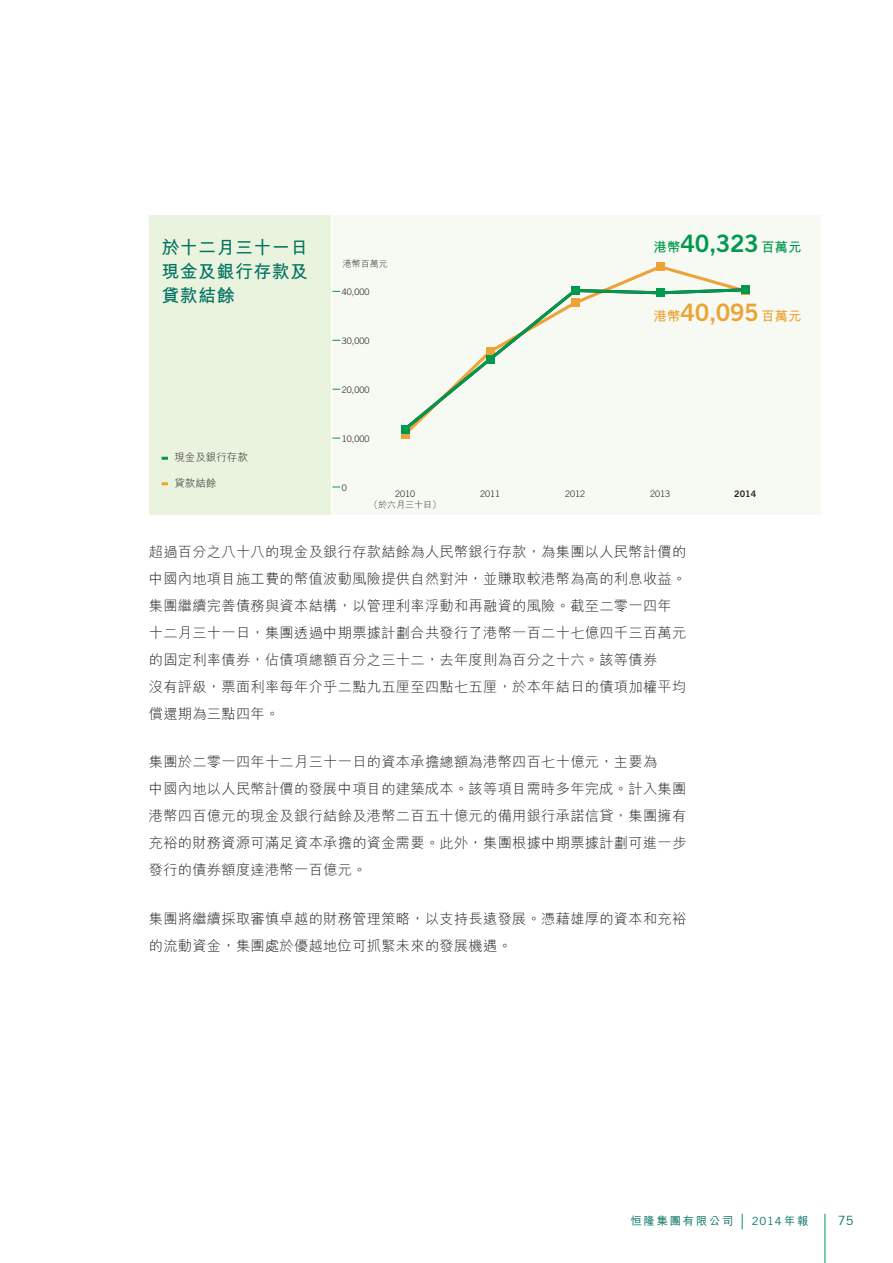
<style>
.page{position:relative;width:893px;height:1263px;background:#fff}
.page>*{position:absolute;margin:0;border:0;box-sizing:border-box;transform-origin:0 0}
.t1{font:24px "Trade Gothic LT Std Bd 2";color:#eea335}
.t2{font:24px "Trade Gothic LT Std Bd 2";color:#00994e}
.t3{font:700 18px/24px "M Hei HK";letter-spacing:.02em;color:#007161;text-align:justify}
.t4{font:300 14.25px/27px "M Hei HK";letter-spacing:.02em;color:#231f20}
.t5{font:12.75px "Trade Gothic LT Std";color:#007161}
.t6{font:500 11.25px "M Hei HK";letter-spacing:.165em;color:#007161}
.t7{font:11.25px "Trade Gothic LT Std";color:#007161}
.t8{font:300 10.5px "M Hei HK";color:#231f20}
.t9{font:300 9px "Trade Gothic LT Std";color:#231f20}
.t10{font:300 9px "M Hei HK";color:#231f20}
.t11{font:9px "Trade Gothic LT Std Bd 2";color:#231f20}
.s1{font-family:"M Hei HK";font-weight:700;font-size:13.5px}
.s2{font-family:"M Hei HK";font-weight:500}
</style>
<div class="page">
<svg style="left:742px;top:1214px;width:1px;height:15px"></svg>
<hr style="left:825px;top:1214px;width:1px;height:49px;background:#00994e">
<div style="left:149px;top:215px;width:672px;height:299px;background:#eaf3de"></div>
<div style="left:332px;top:215px;width:489px;height:299px;background:#f6faf2"></div>
<svg style="left:162px;top:457px;width:6px;height:3px"></svg>
<svg style="left:162px;top:482px;width:6px;height:3px"></svg>
<svg style="left:401px;top:263px;width:348px;height:175px"></svg>
<div style="left:741px;top:286px;width:8px;height:8px;background:#00994e"></div>
<div style="left:656px;top:289px;width:8px;height:8px;background:#00994e"></div>
<div style="left:571px;top:286px;width:8px;height:9px;background:#00994e"></div>
<div style="left:486px;top:355px;width:8px;height:8px;background:#00994e"></div>
<div style="left:401px;top:425px;width:8px;height:8px;background:#00994e"></div>
<hr style="left:331px;top:202px;width:1px;height:338px;background:#fff">
<p class="t3" style="left:162px;top:234px;width:148px">於十二月三十一日現金及銀行存款及貸款結餘</p>
<p class="t8" style="left:174px;top:452px;width:75px">現金及銀行存款</p>
<p class="t8" style="left:174px;top:478px;width:44px">貸款結餘</p>
<p class="t10" style="left:343px;top:259px;width:46px">港幣百萬元</p>
<p class="t9" style="left:342px;top:286px;width:29px">40,000</p>
<p class="t9" style="left:342px;top:335px;width:29px">30,000</p>
<p class="t9" style="left:342px;top:384px;width:29px">20,000</p>
<p class="t9" style="left:342px;top:433px;width:29px">10,000</p>
<p class="t9" style="left:342px;top:482px;width:7px">0</p>
<p class="t9" style="left:395px;top:489px;width:22px">2010</p>
<p class="t10" style="left:369px;top:500px;width:73px">（於六月三十日）</p>
<h1 class="t2" style="left:654px;top:229px;width:149px"><span class="s1">港幣</span>40,323 <span class="s1">百萬元</span></h1>
<h1 class="t1" style="left:654px;top:298px;width:149px"><span class="s1">港幣</span>40,095 <span class="s1">百萬元</span></h1>
<p class="t9" style="left:480px;top:489px;width:22px">2011</p>
<p class="t9" style="left:565px;top:489px;width:22px">2012</p>
<p class="t9" style="left:650px;top:489px;width:22px">2013</p>
<p class="t11" style="left:734px;top:488px;width:23px">2014</p>
<p class="t4" style="left:149px;top:538px;width:539px">超過百分之八十八的現金及銀行存款結餘為人民幣銀行存款，為集團以人民幣計價的中國內地項目施工費的幣值波動風險提供自然對沖，並賺取較港幣為高的利息收益。集團繼續完善債務與資本結構，以管理利率浮動和再融資的風險。截至二零一四年十二月三十一日，集團透過中期票據計劃合共發行了港幣一百二十七億四千三百萬元的固定利率債券，佔債項總額百分之三十二，去年度則為百分之十六。該等債券<br>沒有評級，票面利率每年介乎二點九五厘至四點七五厘，於本年結日的債項加權平均償還期為三點四年。</p>
<p class="t4" style="left:149px;top:748px;width:539px">集團於二零一四年十二月三十一日的資本承擔總額為港幣四百七十億元，主要為<br>中國內地以人民幣計價的發展中項目的建築成本。該等項目需時多年完成。計入集團港幣四百億元的現金及銀行結餘及港幣二百五十億元的備用銀行承諾信貸，集團擁有充裕的財務資源可滿足資本承擔的資金需要。此外，集團根據中期票據計劃可進一步發行的債券額度達港幣一百億元。</p>
<p class="t4" style="left:149px;top:905px;width:539px">集團將繼續採取審慎卓越的財務管理策略，以支持長遠發展。憑藉雄厚的資本和充裕的流動資金，集團處於優越地位可抓緊未來的發展機遇。</p>
<p class="t6" style="left:630px;top:1212px;width:104px">恒隆集團有限公司</p>
<p class="t7" style="left:752px;top:1214px;width:58px">2014 <span class="s2">年報</span></p>
<p class="t5" style="left:838px;top:1212px;width:17px">75</p>
</div>
